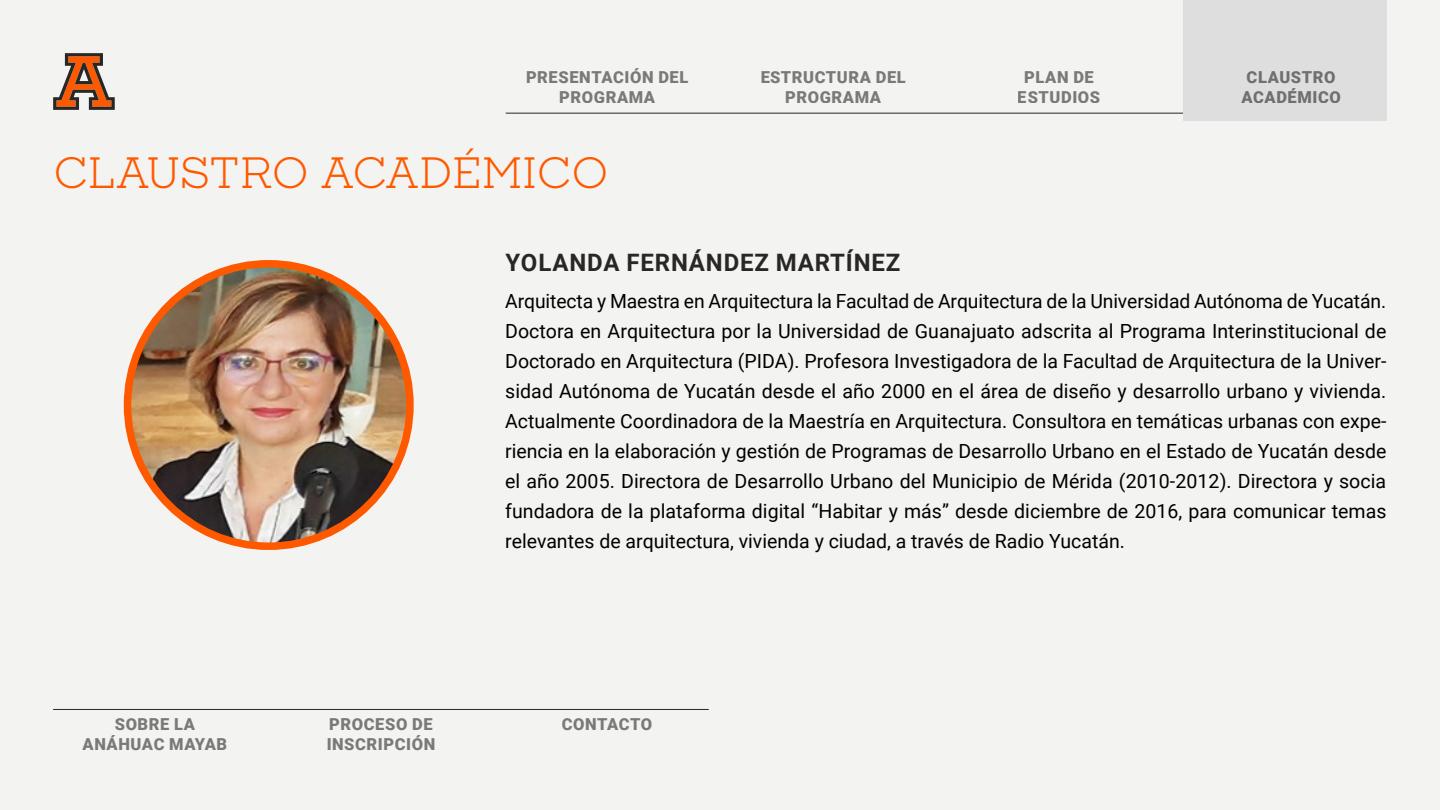
<style>
.page{position:relative;width:1440px;height:810px;background:#f3f3f1}
.page>*{position:absolute;margin:0;border:0;box-sizing:border-box;transform-origin:0 0}
.t1{font:42px "Sharp Slab";letter-spacing:-.015em;color:#ff5900}
.t2{font:700 24px "Roboto";letter-spacing:.035em;color:#292626}
.t3{font:19.5px/30px "Roboto";color:#000;text-align:justify}
.t4{font:900 16.5px/19.8px "Roboto";letter-spacing:.035em;color:#000;text-align:center}
</style>
<div class="page">
<hr style="left:506px;top:113px;width:881px;height:1px;background:#292626">
<hr style="left:53px;top:709px;width:656px;height:1px;background:#292626">
<div style="left:1183px;top:0;width:204px;height:121px;background:#dfdede"></div>
<img style="left:128px;top:264px;width:282px;height:282px;border-radius:141px">
<div style="left:124px;top:260px;width:290px;height:290px;border:8px solid #ff5900;border-radius:50%"></div>
<svg style="left:53px;top:53px;width:62px;height:57px"></svg>
<p class="t4" style="left:526px;top:66px;width:164px">PRESENTACIÓN DEL<br>PROGRAMA</p>
<h1 class="t1" style="left:53px;top:144px;width:557px">CLAUSTRO ACADÉMICO</h1>
<p class="t4" style="left:760px;top:66px;width:147px">ESTRUCTURA DEL<br>PROGRAMA</p>
<p class="t4" style="left:1018px;top:66px;width:84px">PLAN DE<br>ESTUDIOS</p>
<p class="t4" style="left:1241px;top:66px;width:101px">CLAUSTRO<br>ACADÉMICO</p>
<p class="t4" style="left:83px;top:714px;width:146px">SOBRE LA<br>ANÁHUAC MAYAB</p>
<p class="t4" style="left:327px;top:714px;width:110px;text-align:left">PROCESO DE<br>INSCRIPCIÓN</p>
<p class="t2" style="left:506px;top:245px;width:396px">YOLANDA FERNÁNDEZ MARTÍNEZ</p>
<p class="t3" style="left:505px;top:285px;width:883px">Arquitecta y Maestra en Arquitectura la Facultad de Arquitectura de la Universidad Autónoma de Yucatán.<br>Doctora en Arquitectura por la Universidad de Guanajuato adscrita al Programa Interinstitucional de Doctorado en Arquitectura (PIDA). Profesora Investigadora de la Facultad de Arquitectura de la Univer&shy;sidad Autónoma de Yucatán desde el año 2000 en el área de diseño y desarrollo urbano y vivienda.<br>Actualmente Coordinadora de la Maestría en Arquitectura. Consultora en temáticas urbanas con expe&shy;riencia en la elaboración y gestión de Programas de Desarrollo Urbano en el Estado de Yucatán desde el año 2005. Directora de Desarrollo Urbano del Municipio de Mérida (2010-2012). Directora y socia fundadora de la plataforma digital “Habitar y más” desde diciembre de 2016, para comunicar temas relevantes de arquitectura, vivienda y ciudad, a través de Radio Yucatán.</p>
<p class="t4" style="left:562px;top:714px;width:92px">CONTACTO</p>
</div>
